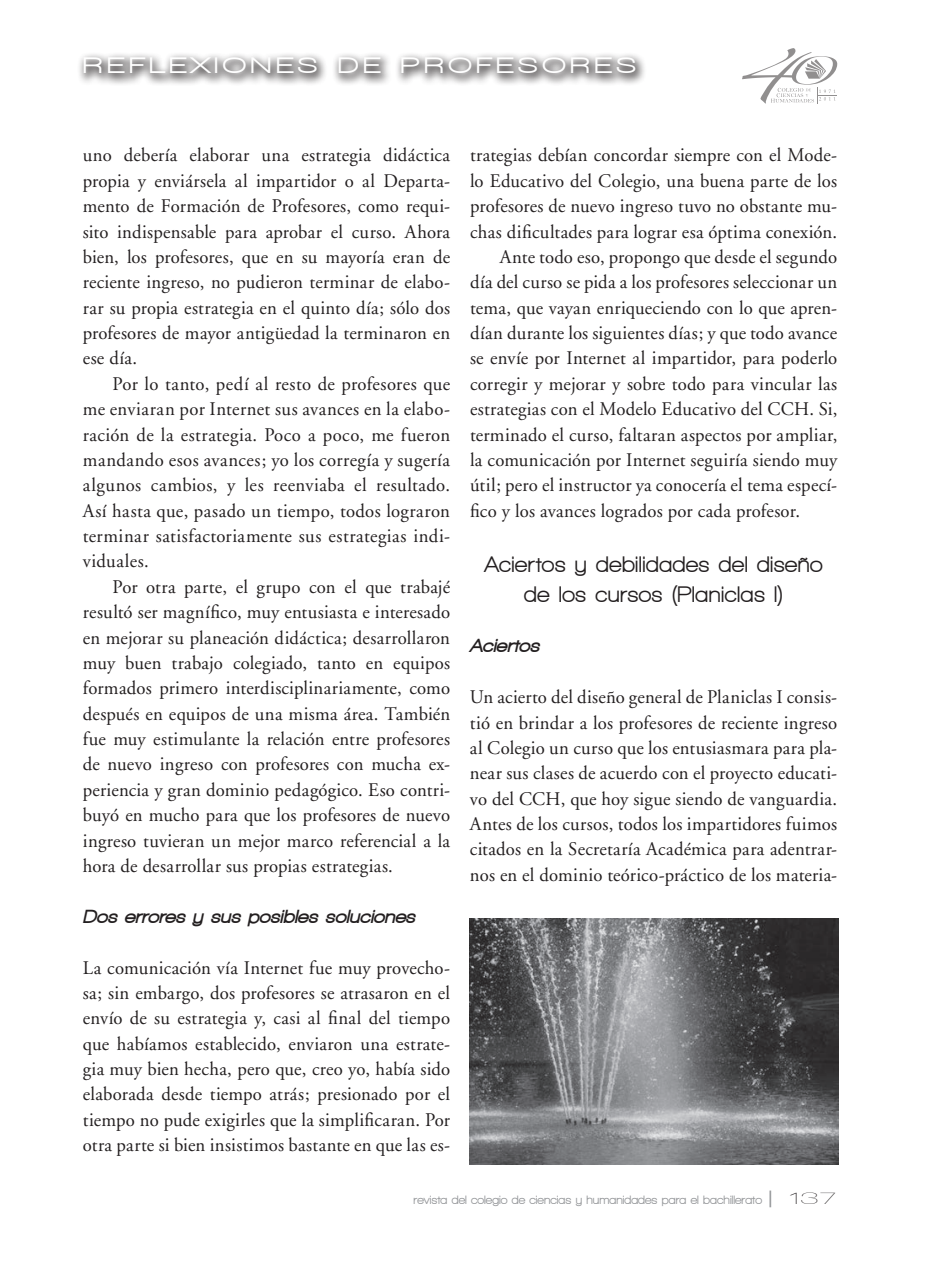
<style>
.page{position:relative;width:940px;height:1287px;background:#fff}
.page>*{position:absolute;margin:0;border:0;box-sizing:border-box;transform-origin:0 0}
.t1{font:800 22.75px/29.8px "Walkway";letter-spacing:.02em;color:#231f20;text-align:center}
.t2{font:900 22.75px "Walkway Expand";letter-spacing:.2em;color:#fff}
.t3{font:19.25px/25.4px "Adobe Garamond";letter-spacing:.015em;color:#231f20;text-align:justify}
.t4{font:italic 900 19.25px "Walkway";letter-spacing:.025em;color:#231f20}
.t5{font:800 12.25px "Walkway";color:#939598}
.s1{font-family:"Verdana";font-weight:400;font-size:17.5px}
.s2{font-family:"Walkway Ultra Expand";font-weight:400;font-size:17.5px;color:#231f20}
</style>
<div class="page">
<svg style="left:742px;top:48px;width:95px;height:55px"></svg>
<div style="left:76px;top:52px;width:571px;height:34px;background:#231f20;opacity:.81"></div>
<img style="left:470px;top:919px;width:368px;height:245px">
<p class="t2" style="left:83px;top:53px;width:554px">REFLEXIONES DE PROFESORES</p>
<p class="t3" style="left:83px;top:143px;width:369px">uno debería elaborar una estrategia didáctica propia y enviársela al impartidor o al Departa&shy;mento de Formación de Profesores, como requi&shy;sito indispensable para aprobar el curso. Ahora bien, los profesores, que en su mayoría eran de reciente ingreso, no pudieron terminar de elabo&shy;rar su propia estrategia en el quinto día; sólo dos profesores de mayor antigüedad la terminaron en ese día.</p>
<p class="t3" style="left:83px;top:371px;width:369px;text-indent:30px">Por lo tanto, pedí al resto de profesores que me enviaran por Internet sus avances en la elabo&shy;ración de la estrategia. Poco a poco, me fueron mandando esos avances; yo los corregía y sugería algunos cambios, y les reenviaba el resultado.<br>Así hasta que, pasado un tiempo, todos lograron terminar satisfactoriamente sus estrategias indi&shy;viduales.</p>
<p class="t3" style="left:83px;top:574px;width:369px;text-indent:30px">Por otra parte, el grupo con el que trabajé resultó ser magnífico, muy entusiasta e interesado en mejorar su planeación didáctica; desarrollaron muy buen trabajo colegiado, tanto en equipos formados primero interdisciplinariamente, como después en equipos de una misma área. También fue muy estimulante la relación entre profesores de nuevo ingreso con profesores con mucha ex&shy;periencia y gran dominio pedagógico. Eso contri&shy;buyó en mucho para que los profesores de nuevo ingreso tuvieran un mejor marco referencial a la hora de desarrollar sus propias estrategias.</p>
<p class="t4" style="left:83px;top:906px;width:333px">Dos errores y sus posibles soluciones</p>
<p class="t3" style="left:83px;top:955px;width:369px">La comunicación vía Internet fue muy provecho&shy;sa; sin embargo, dos profesores se atrasaron en el envío de su estrategia y, casi al final del tiempo que habíamos establecido, enviaron una estrate&shy;gia muy bien hecha, pero que, creo yo, había sido elaborada desde tiempo atrás; presionado por el tiempo no pude exigirles que la simplificaran. Por otra parte si bien insistimos bastante en que las es-</p>
<p class="t3" style="left:470px;top:143px;width:369px">trategias debían concordar siempre con el Mode-</p>
<p class="t3" style="left:470px;top:168px;width:369px">lo Educativo del Colegio, una buena parte de los</p>
<p class="t3" style="left:470px;top:194px;width:369px">profesores de nuevo ingreso tuvo no obstante mu-</p>
<p class="t3" style="left:470px;top:219px;width:369px">chas dificultades para lograr esa óptima conexión.</p>
<p class="t3" style="left:499px;top:245px;width:339px">Ante todo eso, propongo que desde el segundo</p>
<p class="t3" style="left:470px;top:270px;width:369px">día del curso se pida a los profesores seleccionar un</p>
<p class="t3" style="left:470px;top:295px;width:369px">tema, que vayan enriqueciendo con lo que apren-</p>
<p class="t3" style="left:470px;top:321px;width:369px">dían durante los siguientes días; y que todo avance</p>
<p class="t3" style="left:470px;top:346px;width:369px">se envíe por Internet al impartidor, para poderlo</p>
<p class="t3" style="left:470px;top:371px;width:369px">corregir y mejorar y sobre todo para vincular las</p>
<p class="t3" style="left:470px;top:397px;width:369px">estrategias con el Modelo Educativo del CCH. Si,</p>
<p class="t3" style="left:470px;top:422px;width:369px">terminado el curso, faltaran aspectos por ampliar,</p>
<p class="t3" style="left:470px;top:448px;width:369px">la comunicación por Internet seguiría siendo muy</p>
<p class="t3" style="left:470px;top:473px;width:369px">útil; pero el instructor ya conocería el tema especí-</p>
<p class="t3" style="left:470px;top:498px;width:331px">fico y los avances logrados por cada profesor.</p>
<p class="t1" style="left:484px;top:549px;width:339px">Aciertos y debilidades del diseño de los cursos (Planiclas I)</p>
<p class="t4" style="left:470px;top:635px;width:71px">Aciertos</p>
<p class="t3" style="left:470px;top:685px;width:369px">Un acierto del diseño general de Planiclas I consis&shy;tió en brindar a los profesores de reciente ingreso al Colegio un curso que los entusiasmara para pla&shy;near sus clases de acuerdo con el proyecto educati&shy;vo del CCH, que hoy sigue siendo de vanguardia.<br>Antes de los cursos, todos los impartidores fuimos citados en la Secretaría Académica para adentrar&shy;nos en el dominio teórico-práctico de los materia-</p>
<p class="t5" style="left:413px;top:1193px;width:425px">revista del colegio de ciencias y humanidades para el bachillerato <span class="s1">|</span> <span class="s2">137</span></p>
</div>
